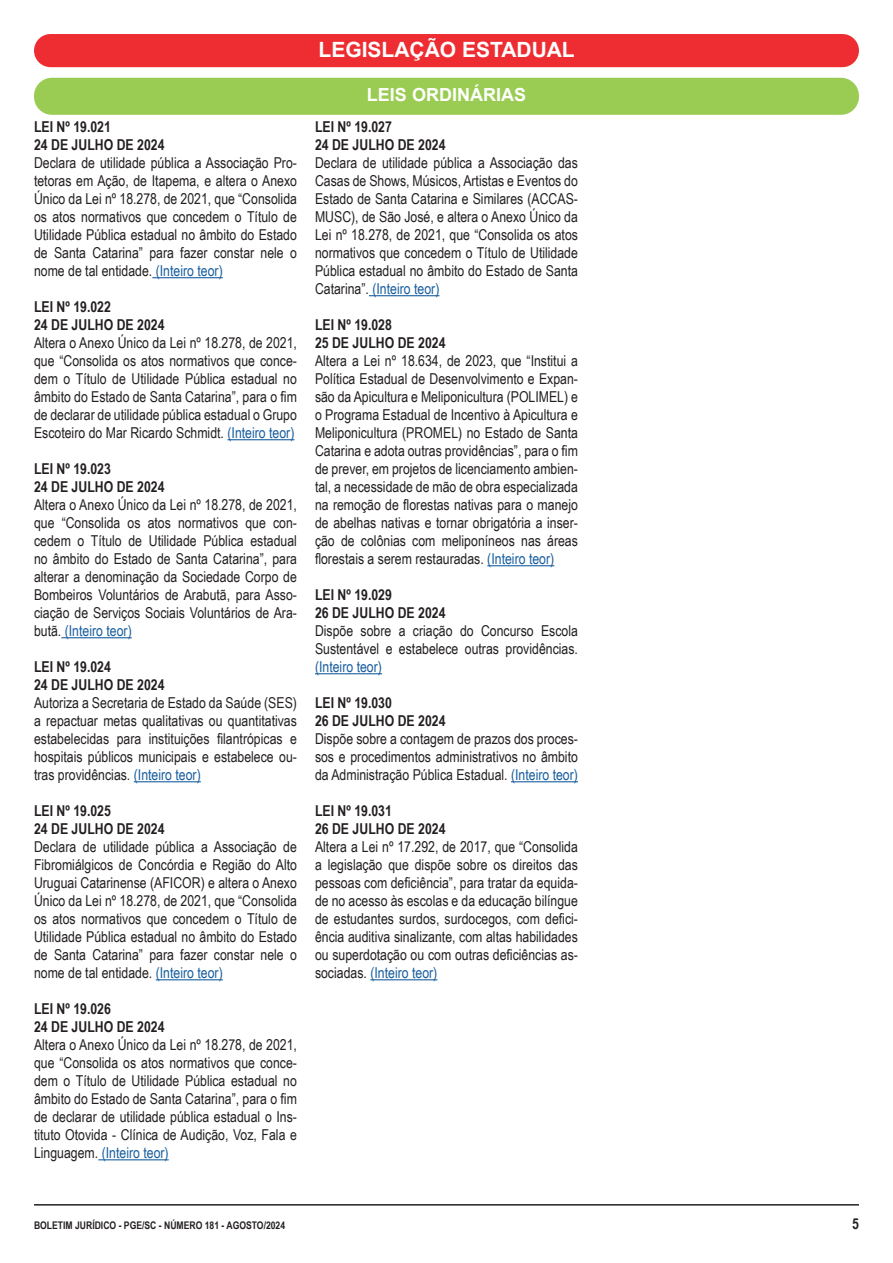
<style>
.page{position:relative;width:893px;height:1263px;background:#fff}
.page>*{position:absolute;margin:0;border:0;box-sizing:border-box;transform-origin:0 0}
.t1{font:700 21px "Arial";color:#fff}
.t2{font:700 18px "Arial";color:#fff}
.t3{font:15px/18px "Arial Narrow";color:#231f20;text-align:justify}
.t4{font:700 15px "Arial Narrow";color:#231f20}
.t5{font:700 10.5px "Arial Narrow";color:#231f20}
.s1{color:#175d9e}
</style>
<div class="page">
<hr style="left:34px;top:1204px;width:825px;height:1px;background:#231f20">
<div style="left:34px;top:34px;width:825px;height:33px;background:#ee2d32;border-radius:17px"></div>
<div style="left:34px;top:78px;width:825px;height:37px;background:#9acc53;border-radius:18px"></div>
<hr style="left:152px;top:277px;width:71px;height:1px;background:#175d9e">
<hr style="left:227px;top:439px;width:67px;height:1px;background:#175d9e">
<hr style="left:61px;top:637px;width:71px;height:1px;background:#175d9e">
<hr style="left:134px;top:781px;width:67px;height:1px;background:#175d9e">
<hr style="left:156px;top:979px;width:67px;height:1px;background:#175d9e">
<hr style="left:98px;top:1159px;width:71px;height:1px;background:#175d9e">
<hr style="left:369px;top:295px;width:70px;height:1px;background:#175d9e">
<hr style="left:487px;top:565px;width:67px;height:1px;background:#175d9e">
<hr style="left:315px;top:673px;width:67px;height:1px;background:#175d9e">
<hr style="left:511px;top:781px;width:67px;height:1px;background:#175d9e">
<hr style="left:370px;top:979px;width:67px;height:1px;background:#175d9e">
<p class="t4" style="left:34px;top:115px;width:78px">LEI Nº 19.021</p>
<p class="t4" style="left:34px;top:133px;width:132px">24 DE JULHO DE 2024</p>
<p class="t3" style="left:34px;top:153px;width:264px">Declara de utilidade pública a Associação Pro&shy;tetoras em Ação, de Itapema, e altera o Anexo Único da Lei nº 18.278, de 2021, que “Consolida os atos normativos que concedem o Título de Utilidade Pública estadual no âmbito do Estado de Santa Catarina” para fazer constar nele o nome de tal entidade. <span class="s1">(Inteiro teor)</span></p>
<p class="t4" style="left:34px;top:295px;width:78px">LEI Nº 19.022</p>
<p class="t4" style="left:34px;top:313px;width:132px">24 DE JULHO DE 2024</p>
<p class="t3" style="left:34px;top:333px;width:264px">Altera o Anexo Único da Lei nº 18.278, de 2021, que “Consolida os atos normativos que conce&shy;dem o Título de Utilidade Pública estadual no âmbito do Estado de Santa Catarina”, para o fim de declarar de utilidade pública estadual o Grupo Escoteiro do Mar Ricardo Schmidt. <span class="s1">(Inteiro teor)</span></p>
<p class="t4" style="left:34px;top:457px;width:78px">LEI Nº 19.023</p>
<p class="t4" style="left:34px;top:475px;width:132px">24 DE JULHO DE 2024</p>
<p class="t3" style="left:34px;top:495px;width:264px">Altera o Anexo Único da Lei nº 18.278, de 2021, que “Consolida os atos normativos que con&shy;cedem o Título de Utilidade Pública estadual no âmbito do Estado de Santa Catarina”, para alterar a denominação da Sociedade Corpo de Bombeiros Voluntários de Arabutã, para Asso&shy;ciação de Serviços Sociais Voluntários de Ara&shy;butã. <span class="s1">(Inteiro teor)</span></p>
<p class="t4" style="left:34px;top:655px;width:78px">LEI Nº 19.024</p>
<p class="t4" style="left:34px;top:673px;width:132px">24 DE JULHO DE 2024</p>
<p class="t3" style="left:34px;top:693px;width:264px">Autoriza a Secretaria de Estado da Saúde (SES) a repactuar metas qualitativas ou quantitativas estabelecidas para instituições filantrópicas e hospitais públicos municipais e estabelece ou&shy;tras providências. <span class="s1">(Inteiro teor)</span></p>
<p class="t4" style="left:34px;top:799px;width:78px">LEI Nº 19.025</p>
<p class="t4" style="left:34px;top:817px;width:132px">24 DE JULHO DE 2024</p>
<p class="t3" style="left:34px;top:837px;width:264px">Declara de utilidade pública a Associação de Fibromiálgicos de Concórdia e Região do Alto Uruguai Catarinense (AFICOR) e altera o Anexo Único da Lei nº 18.278, de 2021, que “Consolida os atos normativos que concedem o Título de Utilidade Pública estadual no âmbito do Estado de Santa Catarina” para fazer constar nele o nome de tal entidade. <span class="s1">(Inteiro teor)</span></p>
<p class="t4" style="left:34px;top:997px;width:78px">LEI Nº 19.026</p>
<p class="t4" style="left:34px;top:1015px;width:132px">24 DE JULHO DE 2024</p>
<p class="t3" style="left:34px;top:1035px;width:264px">Altera o Anexo Único da Lei nº 18.278, de 2021, que “Consolida os atos normativos que conce&shy;dem o Título de Utilidade Pública estadual no âmbito do Estado de Santa Catarina”, para o fim de declarar de utilidade pública estadual o Ins&shy;tituto Otovida - Clínica de Audição, Voz, Fala e Linguagem. <span class="s1">(Inteiro teor)</span></p>
<p class="t1" style="left:319px;top:35px;width:258px">LEGISLAÇÃO ESTADUAL</p>
<p class="t2" style="left:367px;top:82px;width:161px">LEIS ORDINÁRIAS</p>
<p class="t4" style="left:315px;top:115px;width:78px">LEI Nº 19.027</p>
<p class="t4" style="left:315px;top:133px;width:132px">24 DE JULHO DE 2024</p>
<p class="t3" style="left:315px;top:153px;width:264px">Declara de utilidade pública a Associação das Casas de Shows, Músicos, Artistas e Eventos do Estado de Santa Catarina e Similares (ACCAS-MUSC), de São José, e altera o Anexo Único da Lei nº 18.278, de 2021, que “Consolida os atos normativos que concedem o Título de Utilidade Pública estadual no âmbito do Estado de Santa Catarina”. <span class="s1">(Inteiro teor)</span></p>
<p class="t4" style="left:315px;top:313px;width:78px">LEI Nº 19.028</p>
<p class="t4" style="left:315px;top:331px;width:132px">25 DE JULHO DE 2024</p>
<p class="t3" style="left:315px;top:351px;width:264px">Altera a Lei nº 18.634, de 2023, que “Institui a Política Estadual de Desenvolvimento e Expan&shy;são da Apicultura e Meliponicultura (POLIMEL) e o Programa Estadual de Incentivo à Apicultura e Meliponicultura (PROMEL) no Estado de Santa Catarina e adota outras providências”, para o fim de prever, em projetos de licenciamento ambien&shy;tal, a necessidade de mão de obra especializada na remoção de florestas nativas para o manejo de abelhas nativas e tornar obrigatória a inser&shy;ção de colônias com meliponíneos nas áreas florestais a serem restauradas. <span class="s1">(Inteiro teor)</span></p>
<p class="t4" style="left:315px;top:583px;width:78px">LEI Nº 19.029</p>
<p class="t4" style="left:315px;top:601px;width:132px">26 DE JULHO DE 2024</p>
<p class="t3" style="left:315px;top:621px;width:264px">Dispõe sobre a criação do Concurso Escola Sustentável e estabelece outras providências. <span class="s1">(Inteiro teor)</span></p>
<p class="t4" style="left:315px;top:691px;width:78px">LEI Nº 19.030</p>
<p class="t4" style="left:315px;top:709px;width:132px">26 DE JULHO DE 2024</p>
<p class="t3" style="left:315px;top:729px;width:264px">Dispõe sobre a contagem de prazos dos proces&shy;sos e procedimentos administrativos no âmbito da Administração Pública Estadual. <span class="s1">(Inteiro teor)</span></p>
<p class="t4" style="left:315px;top:799px;width:78px">LEI Nº 19.031</p>
<p class="t4" style="left:315px;top:817px;width:132px">26 DE JULHO DE 2024</p>
<p class="t3" style="left:315px;top:837px;width:264px">Altera a Lei nº 17.292, de 2017, que “Consolida a legislação que dispõe sobre os direitos das pessoas com deficiência”, para tratar da equida&shy;de no acesso às escolas e da educação bilíngue de estudantes surdos, surdocegos, com defici&shy;ência auditiva sinalizante, com altas habilidades ou superdotação ou com outras deficiências as&shy;sociadas. <span class="s1">(Inteiro teor)</span></p>
<p class="t5" style="left:34px;top:1217px;width:253px">BOLETIM JURÍDICO - PGE/SC - NÚMERO 181 - AGOSTO/2024</p>
<p class="t4" style="left:852px;top:1212px;width:8px">5</p>
</div>
